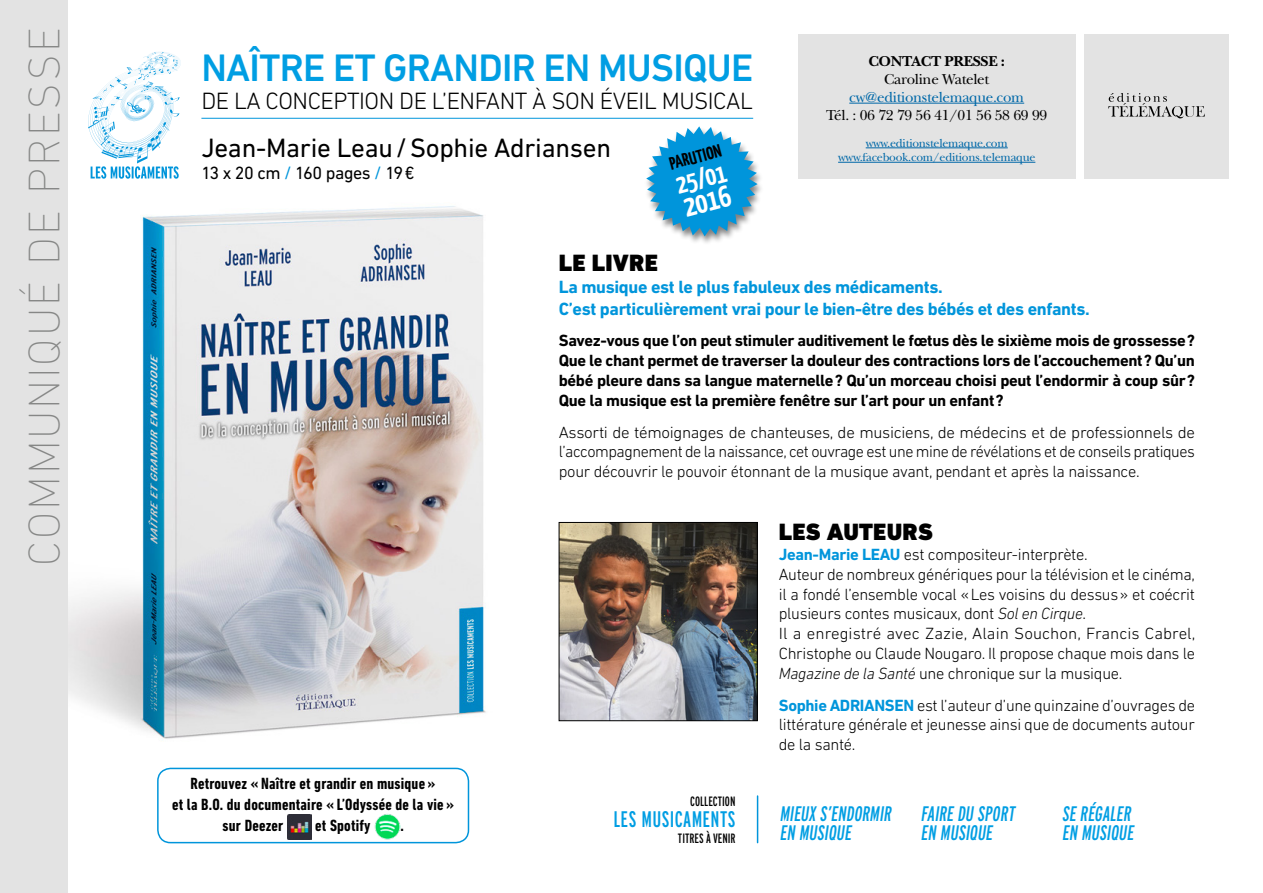
<style>
.page{position:relative;width:1263px;height:893px;background:#fff}
.page>*{position:absolute;margin:0;border:0;box-sizing:border-box;transform-origin:0 0}
.t1{font:200 45px "DIN Next LT Pro";letter-spacing:.04em;color:#868786}
.t2{font:500 39px "DIN Next LT Pro";letter-spacing:-.02em;color:#009ee3}
.t3{font:700 30px "Yanone Kaffeesatz";color:#fff}
.t4{font:27px "DIN Next LT Pro";letter-spacing:-.01em;color:#000}
.t5{font:700 27px "Yanone Kaffeesatz";color:#fff}
.t6{font:300 24px "DIN Next LT Pro";letter-spacing:-.02em;color:#000}
.t7{font:900 24px "DIN Next LT Pro";letter-spacing:.01em;color:#000}
.t8{font:extra-condensed 22.5px "Interstate";letter-spacing:.015em;color:#009ee3}
.t9{font:extra-condensed 21px/19.5px "Interstate";color:#009ee3}
.t10{font:700 18px/21.6px "DIN Next LT Pro";letter-spacing:-.02em;color:#0095db}
.t11{font:18px "DIN Next LT Pro";letter-spacing:-.03em;color:#000}
.t12{font:700 18px "Yanone Kaffeesatz";color:#000}
.t13{font:300 16.5px/19.8px "DIN Next LT Pro";letter-spacing:-.02em;color:#000;text-align:justify}
.t14{font:700 16.5px/19.8px "DIN Next LT Pro";letter-spacing:-.02em;color:#000;text-align:justify}
.t15{font:700 condensed 16.5px "DIN Next LT Pro";letter-spacing:.01em;color:#000}
.t16{font:15px "New Baskerville Std";letter-spacing:-.02em;color:#000}
.t17{font:15px "New Baskerville Std";letter-spacing:-.02em;color:#0068a8}
.t18{font:700 15px "New Baskerville Std";letter-spacing:-.02em;color:#000}
.t19{font:extra-condensed 13.5px "Interstate";color:#000}
.t20{font:12px/14.4px "New Baskerville Std";letter-spacing:-.02em;color:#0068a8;text-align:center}
.s1{color:#0095db}
.s2{font-weight:700;color:#0095db}
.s3{font-style:italic}
</style>
<div class="page">
<img style="left:68px;top:206px;width:514px;height:565px">
<hr style="left:201px;top:118px;width:552px;height:1px;background:#0095db">
<img style="left:561px;top:524px;width:194px;height:195px">
<div style="left:559px;top:522px;width:198px;height:199px;border:1px solid #000"></div>
<div style="left:643px;top:126px;width:121px;height:120px;background:#000;opacity:.5"></div>
<svg style="left:646px;top:126px;width:111px;height:110px"></svg>
<hr style="left:757px;top:796px;width:1px;height:47px;background:#0095db">
<div style="left:157px;top:768px;width:312px;height:75px;border:2px solid #0095db;border-radius:13px"></div>
<img style="left:287px;top:814px;width:25px;height:25px">
<img style="left:374px;top:814px;width:26px;height:25px">
<svg style="left:88px;top:52px;width:93px;height:127px"></svg>
<div style="left:0;top:0;width:68px;height:893px;background:#e3e3e3"></div>
<div style="left:1084px;top:34px;width:145px;height:145px;background:#e3e3e3"></div>
<svg style="left:1108px;top:93px;width:97px;height:25px"></svg>
<div style="left:798px;top:34px;width:277px;height:145px;background:#e3e3e3"></div>
<hr style="left:849px;top:103px;width:175px;height:1px;background:#0068a8">
<hr style="left:866px;top:148px;width:142px;height:1px;background:#0068a8">
<hr style="left:838px;top:162px;width:197px;height:1px;background:#0068a8">
<h1 class="t1" style="left:18px;top:566px;width:540px;rotate:-90deg">COMMUNIQUÉ DE PRESSE</h1>
<h2 class="t2" style="left:201px;top:45px;width:553px">NAÎTRE ET GRANDIR EN MUSIQUE</h2>
<h3 class="t6" style="left:201px;top:87px;width:553px">DE LA CONCEPTION DE L’ENFANT À SON ÉVEIL MUSICAL</h3>
<h3 class="t4" style="left:201px;top:132px;width:411px">Jean-Marie Leau/Sophie Adriansen</h3>
<p class="t11" style="left:201px;top:162px;width:214px">13 x 20 cm <span class="s1">/</span> 160 pages <span class="s1">/</span> 19€</p>
<p class="t12" style="left:667px;top:153px;width:55px;rotate:-15deg">PARUTION</p>
<h3 class="t5" style="left:672px;top:169px;width:53px;rotate:-15deg">25/01</h3>
<h3 class="t3" style="left:679px;top:189px;width:50px;rotate:-15deg">2016</h3>
<p class="t18" style="left:868px;top:52px;width:138px">CONTACT PRESSE :</p>
<p class="t16" style="left:884px;top:70px;width:107px">Caroline Watelet</p>
<p class="t17" style="left:849px;top:88px;width:176px">cw@editionstelemaque.com</p>
<p class="t16" style="left:826px;top:106px;width:223px">Tél. : 06 72 79 56 41/01 56 58 69 99</p>
<p class="t20" style="left:838px;top:136px;width:199px">www.editionstelemaque.com www.facebook.com/editions.telemaque</p>
<h3 class="t7" style="left:559px;top:249px;width:101px">LE LIVRE</h3>
<p class="t10" style="left:559px;top:276px;width:532px">La musique est le plus fabuleux des médicaments.<br>C’est particulièrement vrai pour le bien-être des bébés et des enfants.</p>
<p class="t14" style="left:559px;top:331px;width:638px">Savez-vous que l’on peut stimuler auditivement le fœtus dès le sixième mois de grossesse?<br>Que le chant permet de traverser la douleur des contractions lors de l’accouchement? Qu’un bébé pleure dans sa langue maternelle? Qu’un morceau choisi peut l’endormir à coup sûr?<br>Que la musique est la première fenêtre sur l’art pour un enfant?</p>
<p class="t13" style="left:559px;top:422px;width:638px">Assorti de témoignages de chanteuses, de musiciens, de médecins et de professionnels de l’accompagnement de la naissance, cet ouvrage est une mine de révélations et de conseils pratiques pour découvrir le pouvoir étonnant de la musique avant, pendant et après la naissance.</p>
<p class="t15" style="left:191px;top:774px;width:247px">Retrouvez « Naître et grandir en musique »</p>
<p class="t15" style="left:172px;top:795px;width:284px">et la B.O. du documentaire « L’Odyssée de la vie »</p>
<p class="t15" style="left:223px;top:816px;width:62px">sur Deezer</p>
<p class="t15" style="left:315px;top:816px;width:57px">et Spotify</p>
<p class="t15" style="left:401px;top:816px;width:5px">.</p>
<p class="t19" style="left:690px;top:794px;width:47px">COLLECTION</p>
<h3 class="t8" style="left:613px;top:807px;width:124px">LES MUSICAMENTS</h3>
<p class="t19" style="left:678px;top:831px;width:59px">TITRES À VENIR</p>
<h3 class="t7" style="left:779px;top:518px;width:155px">LES AUTEURS</h3>
<p class="t13" style="left:779px;top:544px;width:418px;text-align:left"><span class="s2">Jean-Marie LEAU</span> est compositeur-interprète.<br>Auteur de nombreux génériques pour la télévision et le cinéma, il a fondé l’ensemble vocal «Les voisins du dessus» et coécrit plusieurs contes musicaux, dont <span class="s3">Sol en Cirque</span>.<br>Il a enregistré avec Zazie, Alain Souchon, Francis Cabrel, Christophe ou Claude Nougaro. Il propose chaque mois dans le <span class="s3">Magazine de la Santé</span> une chronique sur la musique.</p>
<p class="t13" style="left:779px;top:695px;width:418px"><span class="s2">Sophie ADRIANSEN</span> est l’auteur d’une quinzaine d’ouvrages de littérature générale et jeunesse ainsi que de documents autour de la santé.</p>
<p class="t9" style="left:779px;top:804px;width:116px">MIEUX S’ENDORMIR<br>EN MUSIQUE</p>
<p class="t9" style="left:921px;top:804px;width:99px">FAIRE DU SPORT<br>EN MUSIQUE</p>
<p class="t9" style="left:1062px;top:804px;width:76px">SE RÉGALER<br>EN MUSIQUE</p>
</div>
